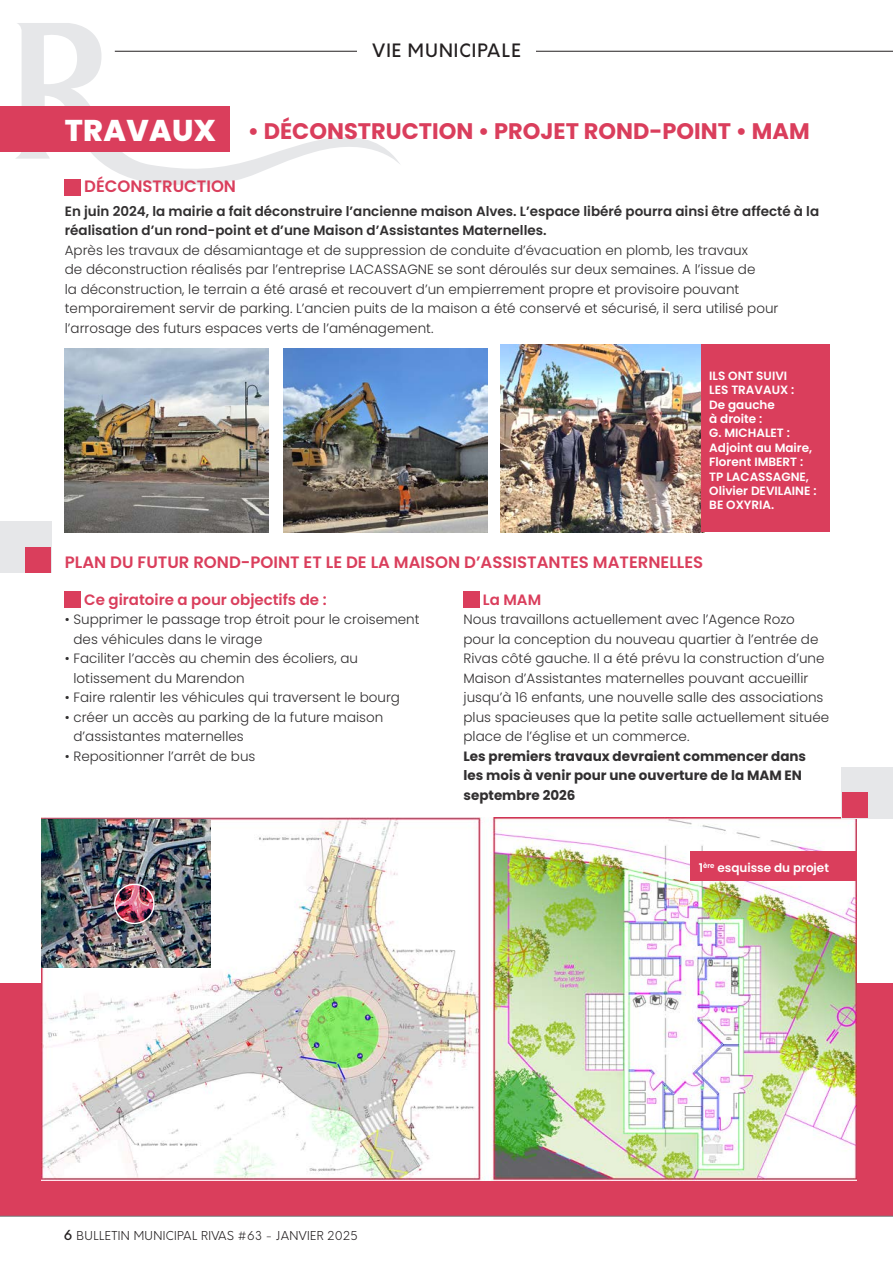
<style>
.page{position:relative;width:893px;height:1263px;background:#fff}
.page>*{position:absolute;margin:0;border:0;box-sizing:border-box;transform-origin:0 0}
.t1{font:800 30px "Poppins";letter-spacing:.01em;color:#fff}
.t2{font:700 22.5px "Poppins";color:#da3e5c}
.t3{font:500 18px "Orkney";letter-spacing:.06em;color:#231f20}
.t4{font:600 16.5px "Poppins";color:#da3e5c}
.t5{font:600 15px "Poppins";color:#da3e5c}
.t6{font:300 13.5px/19.5px "Poppins";color:#312f30}
.t7{font:600 13.5px/19.5px "Poppins";color:#312f30}
.t8{font:700 13.5px/19.5px "Poppins";color:#312f30}
.t9{font:600 12px/14.4px "Poppins";color:#fff}
.t10{font:300 12px "Orkney";letter-spacing:.03em;color:#231f20}
.s1{font-weight:500;font-size:13.5px}
</style>
<div class="page">
<div style="left:0;top:983px;width:893px;height:233px;background:#da3e5c"></div>
<img style="left:42px;top:817px;width:815px;height:364px">
<svg style="left:16px;top:23px;width:384px;height:162px"></svg>
<hr style="left:115px;top:51px;width:778px;height:1px;background:#231f20">
<div style="left:357px;top:44px;width:179px;height:13px;background:#fff"></div>
<div style="left:0;top:106px;width:230px;height:46px;background:#da3e5c"></div>
<div style="left:65px;top:179px;width:16px;height:16px;background:#da3e5c"></div>
<hr style="left:0;top:1216px;width:893px;height:1px;background:#737477">
<div style="left:463px;top:592px;width:17px;height:16px;background:#da3e5c"></div>
<div style="left:65px;top:592px;width:16px;height:16px;background:#da3e5c"></div>
<div style="left:0;top:521px;width:51px;height:51px;background:#e6e7e9"></div>
<div style="left:26px;top:547px;width:25px;height:25px;background:#da3e5c"></div>
<div style="left:842px;top:767px;width:51px;height:51px;background:#e6e7e9"></div>
<div style="left:842px;top:793px;width:25px;height:25px;background:#da3e5c"></div>
<img style="left:65px;top:348px;width:204px;height:184px">
<img style="left:283px;top:348px;width:204px;height:184px">
<img style="left:500px;top:344px;width:201px;height:188px">
<div style="left:701px;top:344px;width:128px;height:188px;background:#da3e5c"></div>
<div style="left:690px;top:851px;width:167px;height:30px;background:#da3e5c"></div>
<img style="left:42px;top:819px;width:169px;height:149px">
<svg style="left:115px;top:884px;width:39px;height:39px"></svg>
<div style="left:114px;top:884px;width:41px;height:40px;border:1px solid #fff;border-radius:50%"></div>
<p class="t3" style="left:372px;top:39px;width:150px">VIE MUNICIPALE</p>
<p class="t2" style="left:248px;top:118px;width:564px">• DÉCONSTRUCTION • PROJET ROND-POINT • MAM</p>
<p class="t1" style="left:65px;top:113px;width:152px">TRAVAUX</p>
<p class="t4" style="left:84px;top:177px;width:153px">DÉCONSTRUCTION</p>
<p class="t7" style="left:65px;top:201px;width:756px">En juin 2024, la mairie a fait déconstruire l’ancienne maison Alves. L’espace libéré pourra ainsi être affecté à la réalisation d’un rond-point et d’une Maison d’Assistantes Maternelles.</p>
<p class="t6" style="left:65px;top:240px;width:715px">Après les travaux de désamiantage et de suppression de conduite d’évacuation en plomb, les travaux<br>de déconstruction réalisés par l’entreprise LACASSAGNE se sont déroulés sur deux semaines. A l’issue de<br>la déconstruction, le terrain a été arasé et recouvert d’un empierrement propre et provisoire pouvant temporairement servir de parking. L’ancien puits de la maison a été conservé et sécurisé, il sera utilisé pour l’arrosage des futurs espaces verts de l’aménagement.</p>
<p class="t9" style="left:709px;top:368px;width:79px">ILS ONT SUIVI</p>
<p class="t9" style="left:709px;top:383px;width:86px">LES TRAVAUX :</p>
<p class="t9" style="left:709px;top:397px;width:67px">De gauche</p>
<p class="t9" style="left:709px;top:412px;width:55px">à droite :</p>
<p class="t9" style="left:709px;top:426px;width:104px">G. MICHALET :<br>Adjoint au Maire,</p>
<p class="t9" style="left:709px;top:455px;width:95px">Florent IMBERT :</p>
<p class="t9" style="left:709px;top:469px;width:101px">TP LACASSAGNE,</p>
<p class="t9" style="left:709px;top:484px;width:109px">Olivier DEVILAINE :</p>
<p class="t9" style="left:709px;top:498px;width:66px">BE OXYRIA.</p>
<p class="t4" style="left:65px;top:553px;width:640px">PLAN DU FUTUR ROND-POINT ET LE DE LA MAISON D’ASSISTANTES MATERNELLES</p>
<p class="t5" style="left:84px;top:591px;width:244px">Ce giratoire a pour objectifs de :</p>
<p class="t6" style="left:73px;top:610px;width:348px;text-indent:-9px">• Supprimer le passage trop étroit pour le croisement des véhicules dans le virage</p>
<p class="t6" style="left:73px;top:649px;width:286px;text-indent:-9px">• Faciliter l’accès au chemin des écoliers, au lotissement du Marendon</p>
<p class="t6" style="left:65px;top:688px;width:337px">• Faire ralentir les véhicules qui traversent le bourg</p>
<p class="t6" style="left:73px;top:707px;width:311px;text-indent:-9px">• créer un accès au parking de la future maison d’assistantes maternelles</p>
<p class="t6" style="left:65px;top:746px;width:192px">• Repositionner l’arrêt de bus</p>
<p class="t5" style="left:483px;top:591px;width:60px">La MAM</p>
<p class="t6" style="left:463px;top:610px;width:367px">Nous travaillons actuellement avec l’Agence Rozo pour la conception du nouveau quartier à l’entrée de Rivas côté gauche. Il a été prévu la construction d’une Maison d’Assistantes maternelles pouvant accueillir jusqu’à 16 enfants, une nouvelle salle des associations plus spacieuses que la petite salle actuellement située place de l’église et un commerce.</p>
<p class="t8" style="left:463px;top:746px;width:344px">Les premiers travaux devraient commencer dans les mois à venir pour une ouverture de la MAM EN septembre 2026</p>
<p class="t9" style="left:699px;top:861px;width:132px">1<sup>ère</sup> esquisse du projet</p>
<p class="t10" style="left:64px;top:1228px;width:296px"><span class="s1">6</span> BULLETIN MUNICIPAL RIVAS #63 - JANVIER 2025</p>
</div>
